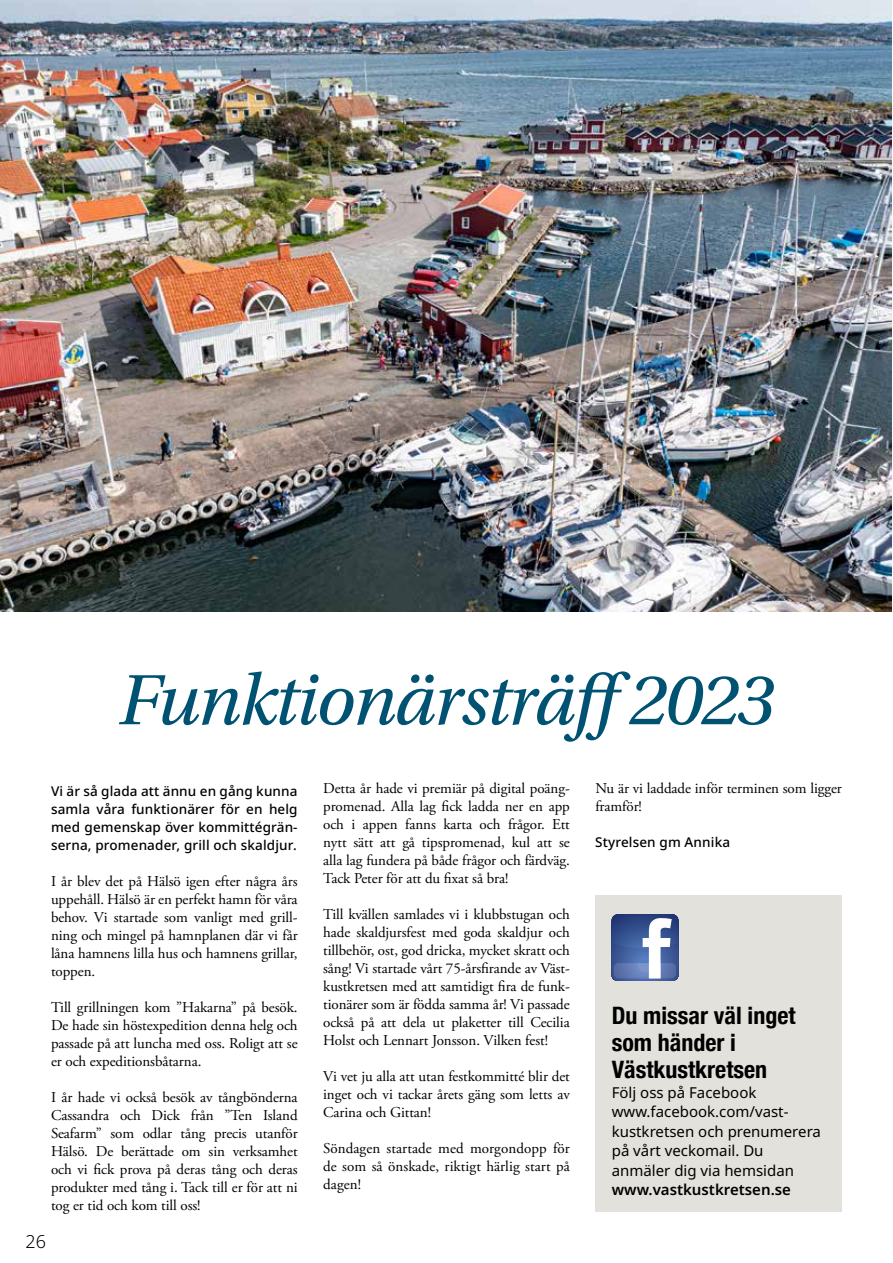
<style>
.page{position:relative;width:893px;height:1263px;background:#fff}
.page>*{position:absolute;margin:0;border:0;box-sizing:border-box;transform-origin:0 0}
.t1{font:italic 75px "Utopia Std";letter-spacing:-.02em;color:#005272}
.t2{font:700 condensed 24px/27px "Helvetica Neue";color:#000}
.t3{font:300 18px "Noto Sans";color:#000}
.t4{font:15px/18px "Adobe Garamond Pro";letter-spacing:-.005em;color:#000;text-align:justify}
.t5{font:15px/19.5px "Noto Sans";color:#000}
.t6{font:600 15px "Noto Sans";color:#000}
.t7{font:500 13.5px/18px "Noto Sans";letter-spacing:.01em;color:#000;text-align:justify}
</style>
<div class="page">
<img style="left:0;top:0;width:892px;height:85px">
<img style="left:0;top:85px;width:892px;height:527px">
<div style="left:595px;top:895px;width:247px;height:317px;background:#e3e1db"></div>
<svg style="left:612px;top:914px;width:66px;height:67px;background:#697eae"></svg>
<h1 class="t1" style="left:119px;top:659px;width:657px">Funktionärsträff2023</h1>
<p class="t7" style="left:51px;top:783px;width:248px">Vi är så glada att ännu en gång kunna samla våra funktionärer för en helg med gemenskap över kommittégrän&shy;serna, promenader, grill och skaldjur.</p>
<p class="t4" style="left:51px;top:873px;width:248px">I år blev det på Hälsö igen efter några års uppehåll. Hälsö är en perfekt hamn för våra behov. Vi startade som vanligt med grill&shy;ning och mingel på hamnplanen där vi får låna hamnens lilla hus och hamnens grillar, toppen.</p>
<p class="t4" style="left:51px;top:999px;width:248px">Till grillningen kom ”Hakarna” på besök.<br>De hade sin höstexpedition denna helg och passade på att luncha med oss. Roligt att se er och expeditionsbåtarna.</p>
<p class="t4" style="left:51px;top:1089px;width:248px">I år hade vi också besök av tångbönderna Cassandra och Dick från ”Ten Island Seafarm” som odlar tång precis utanför Hälsö. De berättade om sin verksamhet och vi fick prova på deras tång och deras produkter med tång i. Tack till er för att ni tog er tid och kom till oss!</p>
<p class="t3" style="left:26px;top:1228px;width:22px">26</p>
<p class="t4" style="left:323px;top:780px;width:248px">Detta år hade vi premiär på digital poäng&shy;promenad. Alla lag fick ladda ner en app och i appen fanns karta och frågor. Ett nytt sätt att gå tipspromenad, kul att se alla lag fundera på både frågor och färdväg.<br>Tack Peter för att du fixat så bra!</p>
<p class="t4" style="left:323px;top:906px;width:248px">Till kvällen samlades vi i klubbstugan och hade skaldjursfest med goda skaldjur och tillbehör, ost, god dricka, mycket skratt och sång! Vi startade vårt 75-årsfirande av Väst&shy;kustkretsen med att samtidigt fira de funk&shy;tionärer som är födda samma år! Vi passade också på att dela ut plaketter till Cecilia Holst och Lennart Jonsson. Vilken fest!</p>
<p class="t4" style="left:323px;top:1068px;width:248px">Vi vet ju alla att utan festkommitté blir det inget och vi tackar årets gäng som letts av Carina och Gittan!</p>
<p class="t4" style="left:323px;top:1140px;width:248px">Söndagen startade med morgondopp för de som så önskade, riktigt härlig start på dagen!</p>
<p class="t4" style="left:595px;top:780px;width:248px">Nu är vi laddade inför terminen som ligger framför!</p>
<p class="t7" style="left:595px;top:833px;width:136px">Styrelsen gm Annika</p>
<h2 class="t2" style="left:612px;top:1001px;width:185px">Du missar väl inget som händer i<br>Västkustkretsen</h2>
<p class="t5" style="left:612px;top:1083px;width:211px">Följ oss på Facebook www.facebook.com/vast&shy;kustkretsen och prenumerera på vårt veckomail. Du anmäler dig via hemsidan</p>
<p class="t6" style="left:612px;top:1179px;width:181px">www.vastkustkretsen.se</p>
</div>
